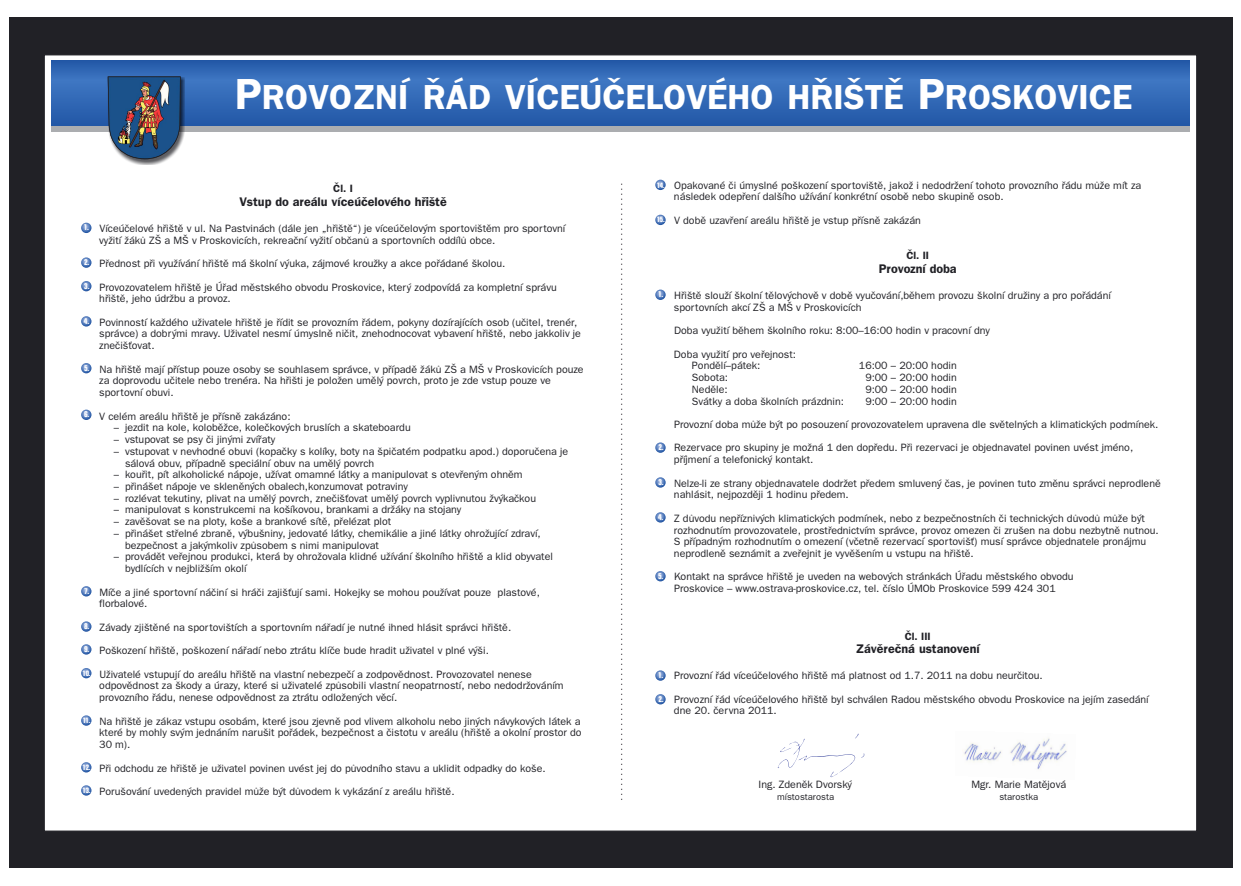
<style>
.page{position:relative;width:1241px;height:886px;background:#fff}
.page>*{position:absolute;margin:0;border:0;box-sizing:border-box;transform-origin:0 0}
.t1{font:700 34.81px "Frankfurt Gothic";color:#fff}
.t2{font:700 12.5px "Frankfurt Gothic";color:#212126}
.t3{font:10.62px/11.8px "Frankfurt Gothic";color:#212126}
.t4{font:700 10.62px "Frankfurt Gothic";color:#212126}
.t5{font:9.38px "Frankfurt Gothic";color:#212126}
.t6{font:700 condensed 8.56px "Folio BT";color:#fff}
.t7{font:700 condensed 7.88px "Folio BT";letter-spacing:-.04em;color:#fff}
.s1{font-size:43.56px}
</style>
<div class="page">
<div style="left:9px;top:18px;width:1222px;height:850px;background:#212126"></div>
<div style="left:44px;top:55px;width:1152px;height:776px;background:#fff"></div>
<svg style="left:81px;top:644px;width:10px;height:10px"></svg>
<svg style="left:81px;top:668px;width:10px;height:10px"></svg>
<svg style="left:81px;top:715px;width:10px;height:11px"></svg>
<svg style="left:81px;top:762px;width:10px;height:10px"></svg>
<svg style="left:81px;top:785px;width:10px;height:10px"></svg>
<svg style="left:655px;top:180px;width:10px;height:10px"></svg>
<svg style="left:655px;top:215px;width:10px;height:10px"></svg>
<svg style="left:81px;top:223px;width:10px;height:10px"></svg>
<svg style="left:81px;top:257px;width:10px;height:11px"></svg>
<svg style="left:81px;top:281px;width:10px;height:10px"></svg>
<svg style="left:81px;top:316px;width:10px;height:11px"></svg>
<svg style="left:81px;top:363px;width:10px;height:10px"></svg>
<svg style="left:81px;top:410px;width:10px;height:10px"></svg>
<svg style="left:81px;top:586px;width:10px;height:10px"></svg>
<svg style="left:81px;top:621px;width:10px;height:11px"></svg>
<svg style="left:655px;top:290px;width:10px;height:10px"></svg>
<svg style="left:655px;top:442px;width:10px;height:11px"></svg>
<svg style="left:655px;top:477px;width:10px;height:11px"></svg>
<svg style="left:655px;top:512px;width:10px;height:10px"></svg>
<svg style="left:655px;top:571px;width:10px;height:10px"></svg>
<svg style="left:655px;top:670px;width:10px;height:11px"></svg>
<svg style="left:655px;top:694px;width:10px;height:10px"></svg>
<div style="left:51px;top:64px;width:1138px;height:68px;background:#abadb0"></div>
<svg style="left:51px;top:61px;width:1138px;height:65px;background:#3066b4"></svg>
<svg style="left:621px;top:181px;width:1px;height:619px"></svg>
<div style="left:107px;top:77px;width:77px;height:88px;background:#212126;opacity:.73"></div>
<img style="left:108px;top:76px;width:73px;height:83px">
<img style="left:954px;top:731px;width:121px;height:48px">
<svg style="left:777px;top:734px;width:87px;height:43px;background:#fbfbfd"></svg>
<h1 class="t1" style="left:235px;top:80px;width:898px"><span class="s1">P</span>ROVOZNÍ ŘÁD VÍCEÚČELOVÉHO HŘIŠTĚ <span class="s1">P</span>ROSKOVICE</h1>
<p class="t6" style="left:84px;top:224px;width:7px">1.</p>
<p class="t6" style="left:84px;top:259px;width:7px">2.</p>
<p class="t6" style="left:84px;top:282px;width:7px">3.</p>
<p class="t6" style="left:84px;top:317px;width:7px">4.</p>
<p class="t6" style="left:84px;top:364px;width:7px">5.</p>
<p class="t6" style="left:84px;top:411px;width:7px">6.</p>
<p class="t6" style="left:84px;top:587px;width:7px">7.</p>
<p class="t6" style="left:84px;top:623px;width:7px">8.</p>
<p class="t6" style="left:84px;top:645px;width:7px">9.</p>
<p class="t7" style="left:83px;top:670px;width:9px">10.</p>
<p class="t7" style="left:83px;top:717px;width:9px">11.</p>
<p class="t7" style="left:83px;top:764px;width:9px">12.</p>
<p class="t7" style="left:83px;top:787px;width:9px">13.</p>
<p class="t4" style="left:333px;top:183px;width:21px">Čl. I</p>
<p class="t2" style="left:239px;top:196px;width:209px">Vstup do areálu víceúčelového hřiště</p>
<p class="t3" style="left:99px;top:223px;width:467px">Víceúčelové hřiště v ul. Na Pastvinách (dále jen „hřiště“) je víceúčelovým sportovištěm pro sportovní vyžití žáků ZŠ a MŠ v Proskovicích, rekreační vyžití občanů a sportovních oddílů obce.</p>
<p class="t3" style="left:99px;top:258px;width:407px">Přednost při využívání hřiště má školní výuka, zájmové kroužky a akce pořádané školou.</p>
<p class="t3" style="left:99px;top:281px;width:459px">Provozovatelem hřiště je Úřad městského obvodu Proskovice, který zodpovídá za kompletní správu hřiště, jeho údržbu a provoz.</p>
<p class="t3" style="left:99px;top:317px;width:483px">Povinností každého uživatele hřiště je řídit se provozním řádem, pokyny dozírajících osob (učitel, trenér, správce) a dobrými mravy. Uživatel nesmí úmyslně ničit, znehodnocovat vybavení hřiště, nebo jakkoliv je znečišťovat.</p>
<p class="t3" style="left:99px;top:363px;width:486px">Na hřiště mají přístup pouze osoby se souhlasem správce, v případě žáků ZŠ a MŠ v Proskovicích pouze za doprovodu učitele nebo trenéra. Na hřišti je položen umělý povrch, proto je zde vstup pouze ve sportovní obuvi.</p>
<p class="t3" style="left:99px;top:410px;width:193px">V celém areálu hřiště je přísně zakázáno:</p>
<p class="t3" style="left:114px;top:422px;width:298px">– jezdit na kole, koloběžce, kolečkových bruslích a skateboardu</p>
<p class="t3" style="left:114px;top:434px;width:163px">– vstupovat se psy či jinými zvířaty</p>
<p class="t3" style="left:125px;top:446px;width:444px;text-indent:-11px">– vstupovat v nevhodné obuvi (kopačky s kolíky, boty na špičatém podpatku apod.) doporučena je sálová obuv, případně speciální obuv na umělý povrch</p>
<p class="t3" style="left:114px;top:469px;width:410px">– kouřit, pít alkoholické nápoje, užívat omamné látky a manipulovat s otevřeným ohněm</p>
<p class="t3" style="left:114px;top:481px;width:296px">– přinášet nápoje ve skleněných obalech,konzumovat potraviny</p>
<p class="t3" style="left:114px;top:492px;width:424px">– rozlévat tekutiny, plivat na umělý povrch, znečišťovat umělý povrch vyplivnutou žvýkačkou</p>
<p class="t3" style="left:114px;top:504px;width:349px">– manipulovat s konstrukcemi na košíkovou, brankami a držáky na stojany</p>
<p class="t3" style="left:114px;top:516px;width:279px">– zavěšovat se na ploty, koše a brankové sítě, přelézat plot</p>
<p class="t3" style="left:125px;top:528px;width:417px;text-indent:-11px">– přinášet střelné zbraně, výbušniny, jedovaté látky, chemikálie a jiné látky ohrožující zdraví, bezpečnost a jakýmkoliv způsobem s nimi manipulovat</p>
<p class="t3" style="left:125px;top:551px;width:429px;text-indent:-11px">– provádět veřejnou produkci, která by ohrožovala klidné užívání školního hřiště a klid obyvatel bydlících v nejbližším okolí</p>
<p class="t3" style="left:99px;top:586px;width:442px">Míče a jiné sportovní náčiní si hráči zajišťují sami. Hokejky se mohou používat pouze plastové, florbalové.</p>
<p class="t3" style="left:99px;top:621px;width:413px">Závady zjištěné na sportovištích a sportovním nářadí je nutné ihned hlásit správci hřiště.</p>
<p class="t3" style="left:99px;top:645px;width:391px">Poškození hřiště, poškození nářadí nebo ztrátu klíče bude hradit uživatel v plné výši.</p>
<p class="t3" style="left:99px;top:668px;width:466px">Uživatelé vstupují do areálu hřiště na vlastní nebezpečí a zodpovědnost. Provozovatel nenese odpovědnost za škody a úrazy, které si uživatelé způsobili vlastní neopatrností, nebo nedodržováním provozního řádu, nenese odpovědnost za ztrátu odložených věcí.</p>
<p class="t3" style="left:99px;top:715px;width:483px;text-align:justify">Na hřiště je zákaz vstupu osobám, které jsou zjevně pod vlivem alkoholu nebo jiných návykových látek a které by mohly svým jednáním narušit pořádek, bezpečnost a čistotu v areálu (hřiště a okolní prostor do 30 m).</p>
<p class="t3" style="left:99px;top:762px;width:447px">Při odchodu ze hřiště je uživatel povinen uvést jej do původního stavu a uklidit odpadky do koše.</p>
<p class="t3" style="left:99px;top:786px;width:356px">Porušování uvedených pravidel může být důvodem k vykázání z areálu hřiště.</p>
<p class="t7" style="left:656px;top:182px;width:9px">14.</p>
<p class="t7" style="left:656px;top:216px;width:9px">15.</p>
<p class="t6" style="left:658px;top:291px;width:7px">1.</p>
<p class="t6" style="left:658px;top:444px;width:7px">2.</p>
<p class="t6" style="left:658px;top:478px;width:7px">3.</p>
<p class="t6" style="left:658px;top:513px;width:7px">4.</p>
<p class="t6" style="left:658px;top:572px;width:7px">5.</p>
<p class="t6" style="left:658px;top:672px;width:7px">1.</p>
<p class="t6" style="left:658px;top:695px;width:7px">2.</p>
<p class="t3" style="left:674px;top:179px;width:469px">Opakované či úmyslné poškození sportoviště, jakož i nedodržení tohoto provozního řádu může mít za následek odepření dalšího užívání konkrétní osobě nebo skupině osob.</p>
<p class="t3" style="left:674px;top:215px;width:248px">V době uzavření areálu hřiště je vstup přísně zakázán</p>
<p class="t4" style="left:906px;top:251px;width:24px">Čl. II</p>
<p class="t2" style="left:878px;top:263px;width:79px">Provozní doba</p>
<p class="t3" style="left:674px;top:290px;width:438px">Hřiště slouží školní tělovýchově v době vyučování,během provozu školní družiny a pro pořádání sportovních akcí ZŠ a MŠ v Proskovicích</p>
<p class="t3" style="left:674px;top:325px;width:317px">Doba využití během školního roku: 8:00–16:00 hodin v pracovní dny</p>
<p class="t3" style="left:692px;top:348px;width:106px;text-indent:-18px">Doba využití pro veřejnost:<br>Pondělí–pátek:</p>
<p class="t3" style="left:858px;top:360px;width:99px">16:00 – 20:00 hodin</p>
<p class="t3" style="left:692px;top:372px;width:38px">Sobota:</p>
<p class="t3" style="left:865px;top:372px;width:93px">9:00 – 20:00 hodin</p>
<p class="t3" style="left:692px;top:384px;width:37px">Neděle:</p>
<p class="t3" style="left:865px;top:384px;width:93px">9:00 – 20:00 hodin</p>
<p class="t3" style="left:692px;top:395px;width:154px">Svátky a doba školních prázdnin:</p>
<p class="t3" style="left:865px;top:395px;width:93px">9:00 – 20:00 hodin</p>
<p class="t3" style="left:674px;top:419px;width:486px">Provozní doba může být po posouzení provozovatelem upravena dle světelných a klimatických podmínek.</p>
<p class="t3" style="left:674px;top:442px;width:460px">Rezervace pro skupiny je možná 1 den dopředu. Při rezervaci je objednavatel povinen uvést jméno, příjmení a telefonický kontakt.</p>
<p class="t3" style="left:674px;top:477px;width:488px">Nelze-li ze strany objednavatele dodržet předem smluvený čas, je povinen tuto změnu správci neprodleně nahlásit, nejpozději 1 hodinu předem.</p>
<p class="t3" style="left:674px;top:513px;width:486px">Z důvodu nepříznivých klimatických podmínek, nebo z bezpečnostních či technických důvodů může být rozhodnutím provozovatele, prostřednictvím správce, provoz omezen či zrušen na dobu nezbytně nutnou.<br>S případným rozhodnutím o omezení (včetně rezervací sportovišť) musí správce objednatele pronájmu neprodleně seznámit a zveřejnit je vyvěšením u vstupu na hřiště.</p>
<p class="t3" style="left:674px;top:571px;width:401px">Kontakt na správce hřiště je uveden na webových stránkách Úřadu městského obvodu<br>Proskovice – www.ostrava-proskovice.cz, tel. číslo ÚMOb Proskovice 599 424 301</p>
<p class="t4" style="left:904px;top:631px;width:27px">Čl. III</p>
<p class="t2" style="left:855px;top:643px;width:125px">Závěrečná ustanovení</p>
<p class="t3" style="left:674px;top:670px;width:370px">Provozní řád víceúčelového hřiště má platnost od 1.7. 2011 na dobu neurčitou.</p>
<p class="t3" style="left:674px;top:693px;width:476px">Provozní řád víceúčelového hřiště byl schválen Radou městského obvodu Proskovice na jejím zasedání dne 20. června 2011.</p>
<p class="t3" style="left:758px;top:779px;width:95px">Ing. Zdeněk Dvorský</p>
<p class="t5" style="left:777px;top:792px;width:58px">místostarosta</p>
<p class="t3" style="left:971px;top:779px;width:96px">Mgr. Marie Matějová</p>
<p class="t5" style="left:999px;top:792px;width:40px">starostka</p>
</div>
